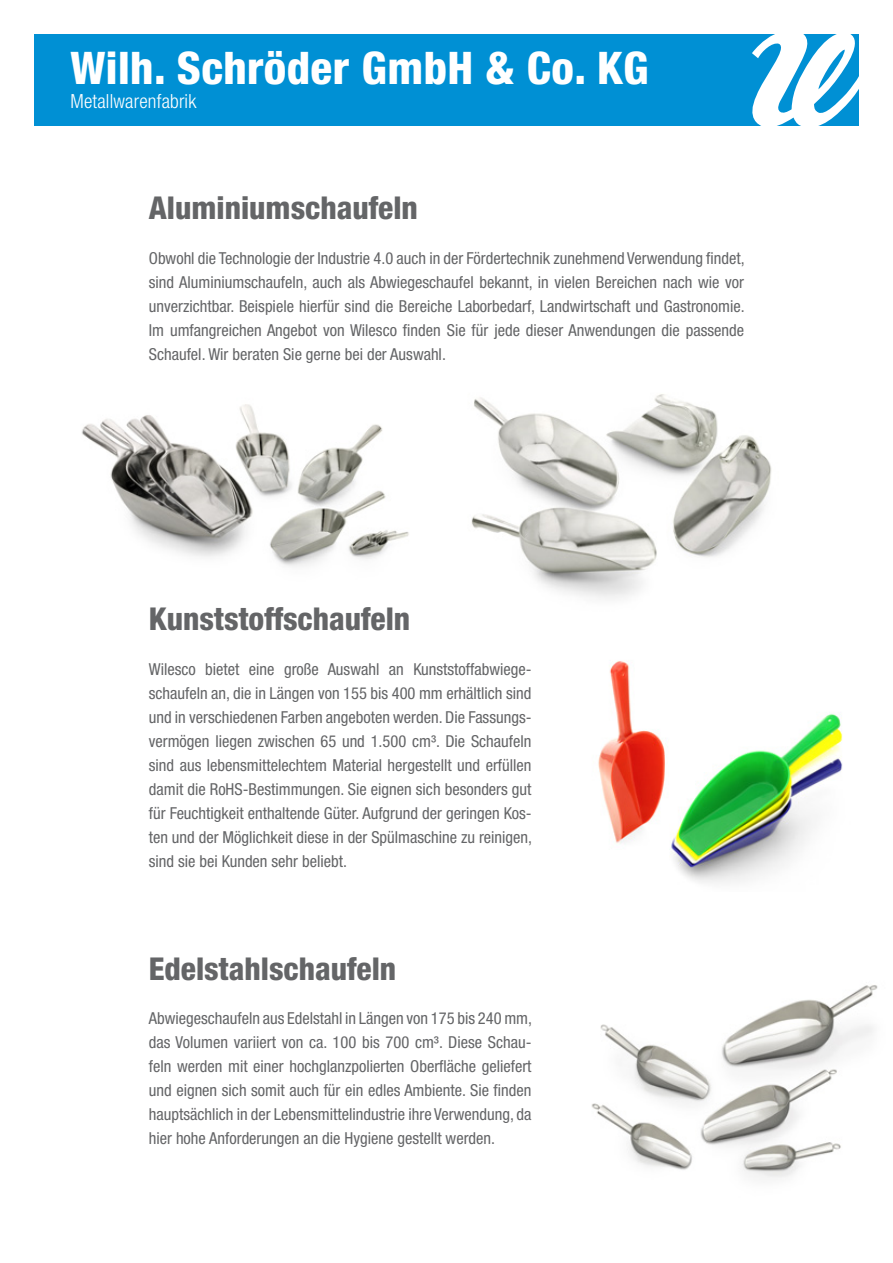
<style>
.page{position:relative;width:893px;height:1263px;background:#fff}
.page>*{position:absolute;margin:0;border:0;box-sizing:border-box;transform-origin:0 0}
.t1{font:800 condensed 45px "Helvetica Neue LT Std";letter-spacing:.01em;color:#fff}
.t2{font:800 condensed 31.5px "Helvetica Neue LT Std";color:#646567}
.t3{font:300 condensed 19.5px "Helvetica Neue LT Std";letter-spacing:.01em;color:#fff}
.t4{font:condensed 16.5px/24px "Helvetica Neue LT Std";color:#646567;text-align:justify}
</style>
<div class="page">
<img style="left:471px;top:394px;width:301px;height:205px">
<img style="left:81px;top:404px;width:328px;height:163px">
<img style="left:598px;top:661px;width:245px;height:222px">
<img style="left:591px;top:985px;width:287px;height:193px">
<div style="left:34px;top:34px;width:825px;height:92px;background:#0090d4"></div>
<svg style="left:752px;top:34px;width:107px;height:92px"></svg>
<h1 class="t1" style="left:71px;top:40px;width:579px">Wilh. Schröder GmbH &amp; Co. KG</h1>
<p class="t3" style="left:71px;top:90px;width:127px">Metallwarenfabrik</p>
<h2 class="t2" style="left:149px;top:189px;width:271px">Aluminiumschaufeln</h2>
<p class="t4" style="left:149px;top:246px;width:597px">Obwohl die Technologie der Industrie 4.0 auch in der Fördertechnik zunehmend Verwendung findet, sind Aluminiumschaufeln, auch als Abwiegeschaufel bekannt, in vielen Bereichen nach wie vor unverzichtbar. Beispiele hierfür sind die Bereiche Laborbedarf, Landwirtschaft und Gastronomie.<br>Im umfangreichen Angebot von Wilesco finden Sie für jede dieser Anwendungen die passende Schaufel. Wir beraten Sie gerne bei der Auswahl.</p>
<h2 class="t2" style="left:149px;top:600px;width:263px">Kunststoffschaufeln</h2>
<p class="t4" style="left:149px;top:657px;width:385px">Wilesco bietet eine große Auswahl an Kunststoffabwiege&shy;schaufeln an, die in Längen von 155 bis 400 mm erhältlich sind und in verschiedenen Farben angeboten werden. Die Fassungs&shy;vermögen liegen zwischen 65 und 1.500 cm³. Die Schaufeln sind aus lebensmittelechtem Material hergestellt und erfüllen damit die RoHS-Bestimmungen. Sie eignen sich besonders gut für Feuchtigkeit enthaltende Güter. Aufgrund der geringen Kos&shy;ten und der Möglichkeit diese in der Spülmaschine zu reinigen, sind sie bei Kunden sehr beliebt.</p>
<h2 class="t2" style="left:149px;top:949px;width:249px">Edelstahlschaufeln</h2>
<p class="t4" style="left:149px;top:1006px;width:385px">Abwiegeschaufeln aus Edelstahl in Längen von 175 bis 240 mm, das Volumen variiert von ca. 100 bis 700 cm³. Diese Schau&shy;feln werden mit einer hochglanzpolierten Oberfläche geliefert und eignen sich somit auch für ein edles Ambiente. Sie finden hauptsächlich in der Lebensmittelindustrie ihre Verwendung, da hier hohe Anforderungen an die Hygiene gestellt werden.</p>
</div>
